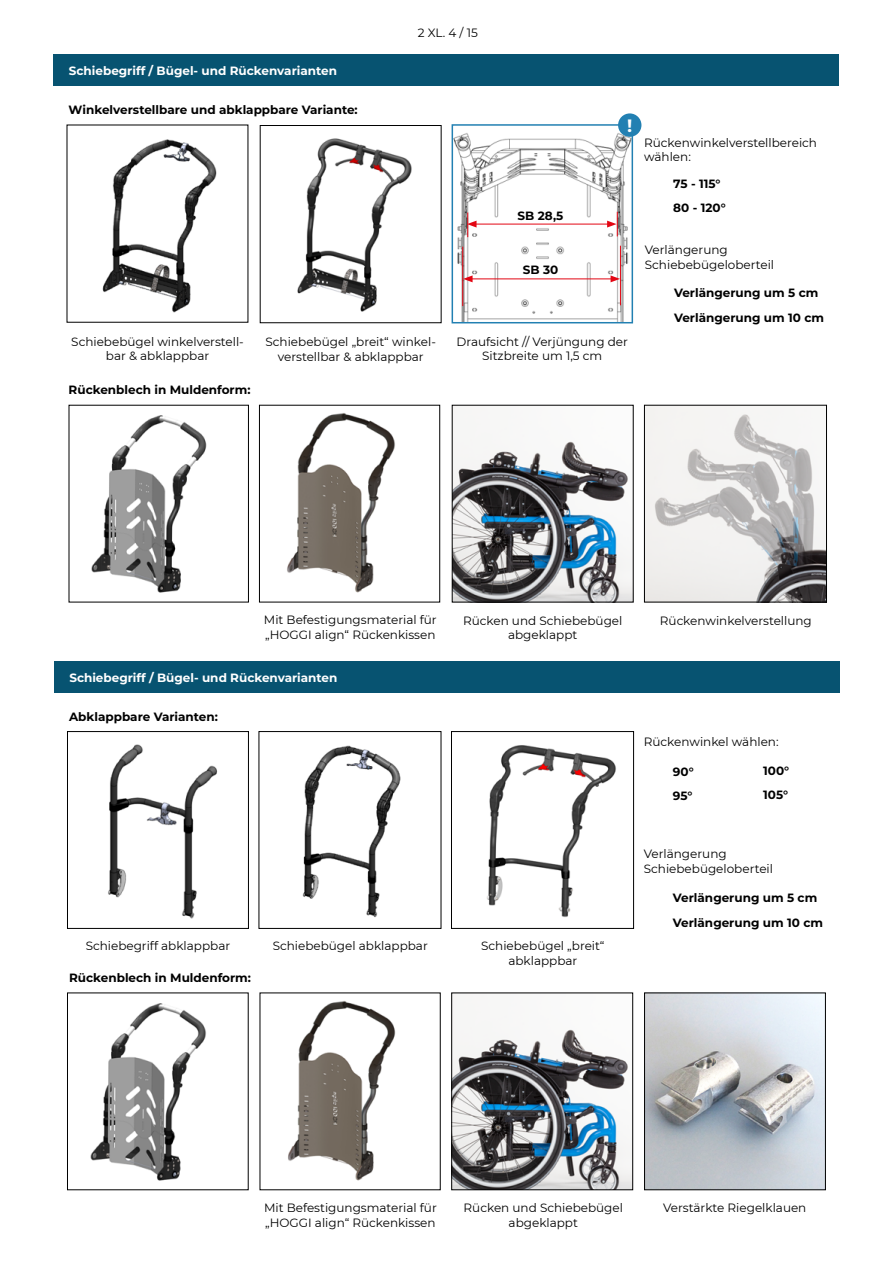
<style>
.page{position:relative;width:893px;height:1263px;background:#fff}
.page>*{position:absolute;margin:0;border:0;box-sizing:border-box;transform-origin:0 0}
.t1{font:700 17.85px "Montserrat";color:#fff}
.t2{font:12px/14.4px "Montserrat";color:#000;text-align:center}
.t3{font:700 12px/23.9px "Montserrat";color:#000}
.t4{font:700 12px "Montserrat";color:#fff}
</style>
<div class="page">
<img style="left:288px;top:1001px;width:108px;height:180px">
<img style="left:486px;top:745px;width:130px;height:172px">
<div style="left:451px;top:731px;width:183px;height:198px;border:1px solid #000"></div>
<img style="left:297px;top:138px;width:115px;height:174px">
<div style="left:53px;top:55px;width:786px;height:31px;background:#075371"></div>
<img style="left:91px;top:415px;width:116px;height:178px">
<img style="left:455px;top:128px;width:175px;height:192px">
<div style="left:452px;top:124px;width:181px;height:199px;border:2px solid #2280b2"></div>
<img style="left:102px;top:139px;width:115px;height:174px">
<img style="left:646px;top:407px;width:179px;height:193px">
<div style="left:644px;top:405px;width:183px;height:197px;border:1px solid #000"></div>
<hr style="left:470px;top:278px;width:143px;height:1px;background:#e30613">
<svg style="left:463px;top:275px;width:10px;height:7px"></svg>
<svg style="left:611px;top:275px;width:9px;height:7px"></svg>
<hr style="left:474px;top:224px;width:135px;height:1px;background:#e30613">
<hr style="left:620px;top:246px;width:1px;height:59px;background:#e30613">
<hr style="left:462px;top:247px;width:1px;height:59px;background:#e30613">
<svg style="left:467px;top:212px;width:10px;height:25px"></svg>
<div style="left:518px;top:206px;width:45px;height:15px;background:#fff"></div>
<div style="left:618px;top:113px;width:23px;height:24px;background:#2280b2;border-radius:50%"></div>
<svg style="left:607px;top:212px;width:11px;height:24px"></svg>
<div style="left:54px;top:661px;width:785px;height:32px;background:#075371"></div>
<div style="left:259px;top:731px;width:182px;height:198px;border:1px solid #000"></div>
<div style="left:67px;top:731px;width:182px;height:198px;border:1px solid #000"></div>
<img style="left:302px;top:745px;width:99px;height:173px">
<img style="left:108px;top:744px;width:110px;height:175px">
<img style="left:646px;top:994px;width:178px;height:194px">
<div style="left:644px;top:992px;width:182px;height:198px;border:1px solid #000"></div>
<img style="left:90px;top:1003px;width:116px;height:178px">
<img style="left:454px;top:407px;width:178px;height:193px">
<img style="left:287px;top:413px;width:108px;height:180px">
<div style="left:259px;top:405px;width:181px;height:197px;border:1px solid #000"></div>
<img style="left:453px;top:994px;width:178px;height:194px">
<div style="left:451px;top:992px;width:182px;height:198px;border:1px solid #000"></div>
<p class="t4" style="left:69px;top:62px;width:270px">Schiebegriff / Bügel- und Rückenvarianten</p>
<p class="t3" style="left:69px;top:97px;width:291px">Winkelverstellbare und abklappbare Variante:</p>
<p class="t2" style="left:418px;top:25px;width:62px">2 XL. 4 / 15</p>
<p class="t3" style="left:518px;top:203px;width:47px">SB 28,5</p>
<p class="t3" style="left:523px;top:258px;width:37px">SB 30</p>
<h1 class="t1" style="left:627px;top:113px;width:7px">!</h1>
<p class="t2" style="left:71px;top:334px;width:174px">Schiebebügel winkelverstell&shy;bar &amp; abklappbar</p>
<p class="t2" style="left:266px;top:334px;width:172px">Schiebebügel „breit“ winkel&shy;verstellbar &amp; abklappbar</p>
<p class="t2" style="left:456px;top:334px;width:173px">Draufsicht // Verjüngung der<br>Sitzbreite um 1,5 cm</p>
<p class="t3" style="left:69px;top:377px;width:183px">Rückenblech in Muldenform:</p>
<p class="t2" style="left:644px;top:135px;width:174px;text-align:left">Rückenwinkelverstellbereich wählen:</p>
<p class="t3" style="left:673px;top:171px;width:49px">75 - 115°</p>
<p class="t3" style="left:673px;top:195px;width:54px">80 - 120°</p>
<p class="t2" style="left:645px;top:242px;width:131px;text-align:left">Verlängerung<br>Schiebebügeloberteil</p>
<p class="t3" style="left:674px;top:281px;width:146px">Verlängerung um 5 cm</p>
<p class="t3" style="left:674px;top:305px;width:152px">Verlängerung um 10 cm</p>
<p class="t2" style="left:264px;top:612px;width:174px;text-align:left">Mit Befestigungsmaterial für „HOGGI align“ Rückenkissen</p>
<p class="t4" style="left:69px;top:669px;width:270px">Schiebegriff / Bügel- und Rückenvarianten</p>
<p class="t3" style="left:69px;top:704px;width:150px">Abklappbare Varianten:</p>
<p class="t2" style="left:463px;top:613px;width:161px">Rücken und Schiebebügel abgeklappt</p>
<p class="t2" style="left:660px;top:613px;width:153px">Rückenwinkelverstellung</p>
<p class="t2" style="left:644px;top:734px;width:136px">Rückenwinkel wählen:</p>
<p class="t3" style="left:673px;top:759px;width:22px">90°<br>95°</p>
<p class="t3" style="left:763px;top:758px;width:28px">100°<br>105°</p>
<p class="t2" style="left:644px;top:846px;width:131px;text-align:left">Verlängerung<br>Schiebebügeloberteil</p>
<p class="t3" style="left:673px;top:884px;width:152px;line-height:24.9px">Verlängerung um 5 cm<br>Verlängerung um 10 cm</p>
<p class="t2" style="left:86px;top:938px;width:146px">Schiebegriff abklappbar</p>
<p class="t2" style="left:273px;top:938px;width:157px">Schiebebügel abklappbar</p>
<p class="t2" style="left:481px;top:938px;width:125px">Schiebebügel „breit“ abklappbar</p>
<p class="t3" style="left:69px;top:965px;width:183px">Rückenblech in Muldenform:</p>
<p class="t2" style="left:264px;top:1200px;width:174px;text-align:left">Mit Befestigungsmaterial für „HOGGI align“ Rückenkissen</p>
<p class="t2" style="left:464px;top:1200px;width:161px">Rücken und Schiebebügel abgeklappt</p>
<p class="t2" style="left:663px;top:1200px;width:145px">Verstärkte Riegelklauen</p>
</div>
